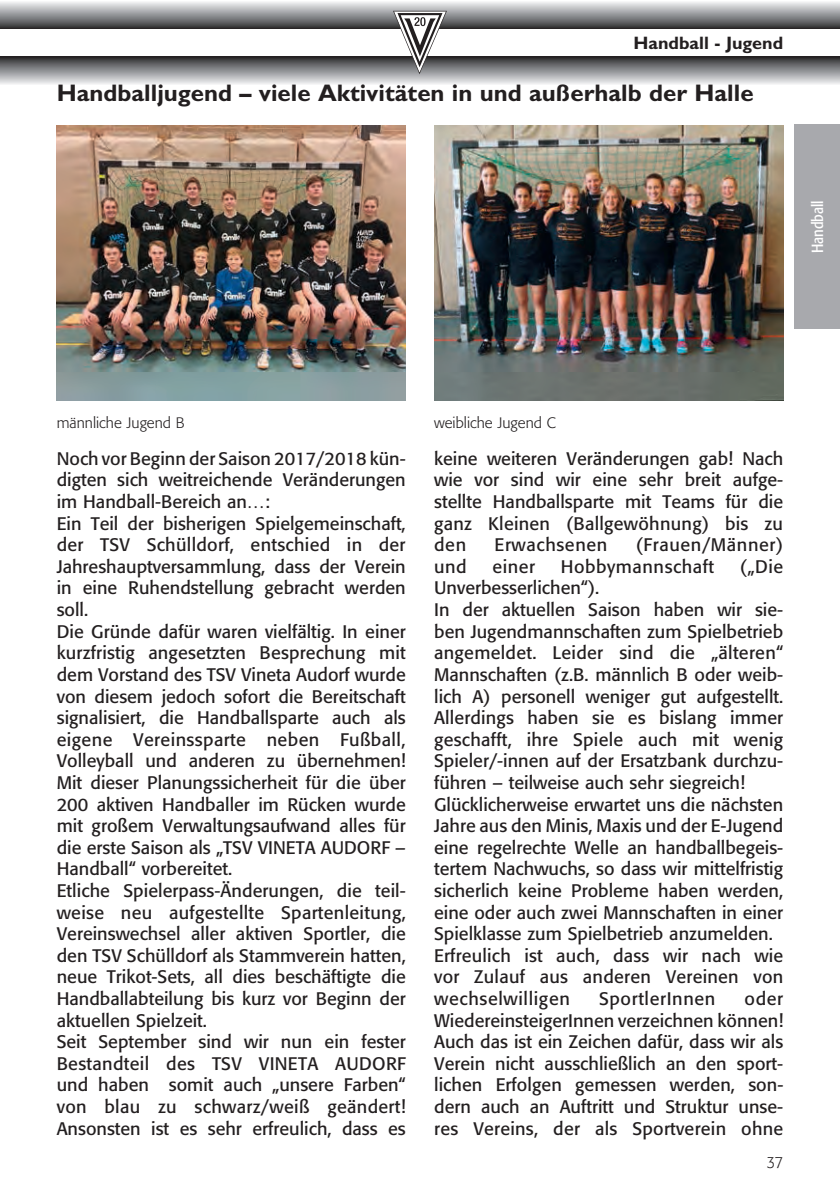
<style>
.page{position:relative;width:840px;height:1191px;background:#fff}
.page>*{position:absolute;margin:0;border:0;box-sizing:border-box;transform-origin:0 0}
.t1{font:700 24px "Gill Sans Std";color:#231f20}
.t2{font:18px/21.6px "Formata";color:#231f20}
.t3{font:18px "Formata";letter-spacing:.035em;color:#231f20}
.t4{font:700 18px "Gill Sans Std";color:#231f20}
.t5{font:18px "Formata";letter-spacing:.03em;color:#231f20}
.t6{font:condensed 16px "Formata";color:#fff}
.t7{font:300 16px "Formata";color:#231f20;scale:.9 1}
.t8{font:300 15px "Formata";color:#231f20}
</style>
<div class="page">
<div style="left:0;top:0;width:839px;height:28px;background:linear-gradient(to bottom,#fbfcff,#3f4043)"></div>
<div style="left:0;top:57px;width:839px;height:28px;background:linear-gradient(to bottom,#303133,#ecedf0)"></div>
<svg style="left:393px;top:11px;width:53px;height:63px"></svg>
<svg style="left:420px;top:17px;width:5px;height:9px"></svg>
<div style="left:794px;top:125px;width:45px;height:204px;background:#a8a9ad"></div>
<img style="left:57px;top:125px;width:348px;height:275px">
<img style="left:434px;top:125px;width:348px;height:275px">
<p class="t4" style="left:633px;top:32px;width:151px">Handball - Jugend</p>
<h1 class="t1" style="left:57px;top:79px;width:698px">Handballjugend – viele Aktivitäten in und außerhalb der Halle</h1>
<p class="t6" style="left:807px;top:253px;width:54px;rotate:-90deg">Handball</p>
<p class="t8" style="left:57px;top:414px;width:129px">männliche Jugend B</p>
<p class="t8" style="left:434px;top:414px;width:123px">weibliche Jugend C</p>
<p class="t2" style="left:57px;top:447px;width:350px">Noch vor Beginn der Saison 2017/2018 kün&shy;digten sich weitreichende Veränderungen im Handball-Bereich an…:<br>Ein Teil der bisherigen Spielgemeinschaft, der TSV Schülldorf, entschied in der Jahreshauptversammlung, dass der Verein in eine Ruhendstellung gebracht werden soll.<br>Die Gründe dafür waren vielfältig. In einer kurzfristig angesetzten Besprechung mit dem Vorstand des TSV Vineta Audorf wurde von diesem jedoch sofort die Bereitschaft signalisiert, die Handballsparte auch als eigene Vereinssparte neben Fußball, Volleyball und anderen zu übernehmen!<br>Mit dieser Planungssicherheit für die über 200 aktiven Handballer im Rücken wurde mit großem Verwaltungsaufwand alles für die erste Saison als „TSV VINETA AUDORF – Handball“ vorbereitet.<br>Etliche Spielerpass-Änderungen, die teil&shy;weise neu aufgestellte Spartenleitung, Vereinswechsel aller aktiven Sportler, die den TSV Schülldorf als Stammverein hatten, neue Trikot-Sets, all dies beschäftigte die Handballabteilung bis kurz vor Beginn der aktuellen Spielzeit.<br>Seit September sind wir nun ein fester Bestandteil des TSV VINETA AUDORF und haben somit auch „unsere Farben“ von blau zu schwarz/weiß geändert!<br>Ansonsten ist es sehr erfreulich, dass es</p>
<p class="t2" style="left:434px;top:447px;width:350px;text-align:justify">keine weiteren Veränderungen gab! Nach wie vor sind wir eine sehr breit aufge&shy;stellte Handballsparte mit Teams für die ganz Kleinen (Ballgewöhnung) bis zu den</p>
<p class="t3" style="left:494px;top:534px;width:114px">Erwachsenen</p>
<p class="t3" style="left:635px;top:534px;width:149px">(Frauen/Männer)</p>
<p class="t2" style="left:434px;top:555px;width:34px">und</p>
<p class="t2" style="left:492px;top:555px;width:44px">einer</p>
<p class="t5" style="left:560px;top:555px;width:155px">Hobbymannschaft</p>
<p class="t2" style="left:739px;top:555px;width:45px">(„Die</p>
<p class="t2" style="left:434px;top:577px;width:350px">Unverbesserlichen“).<br>In der aktuellen Saison haben wir sie&shy;ben Jugendmannschaften zum Spielbetrieb angemeldet. Leider sind die „älteren“ Mannschaften (z.B. männlich B oder weib&shy;lich A) personell weniger gut aufgestellt.<br>Allerdings haben sie es bislang immer geschafft, ihre Spiele auch mit wenig Spieler/-innen auf der Ersatzbank durchzu&shy;führen – teilweise auch sehr siegreich!<br>Glücklicherweise erwartet uns die nächsten Jahre aus den Minis, Maxis und der E-Jugend eine regelrechte Welle an handballbegeis&shy;tertem Nachwuchs, so dass wir mittelfristig sicherlich keine Probleme haben werden, eine oder auch zwei Mannschaften in einer Spielklasse zum Spielbetrieb anzumelden.<br>Erfreulich ist auch, dass wir nach wie vor Zulauf aus anderen Vereinen von wechselwilligen</p>
<p class="t2" style="left:434px;top:987px;width:350px;text-align:justify;text-indent:310px">oder WiedereinsteigerInnen verzeichnen können!<br>Auch das ist ein Zeichen dafür, dass wir als Verein nicht ausschließlich an den sport&shy;lichen Erfolgen gemessen werden, son&shy;dern auch an Auftritt und Struktur unse&shy;res Vereins, der als Sportverein ohne</p>
<p class="t3" style="left:598px;top:987px;width:118px">SportlerInnen</p>
<p class="t7" style="left:766px;top:1153px;width:20px">37</p>
</div>
